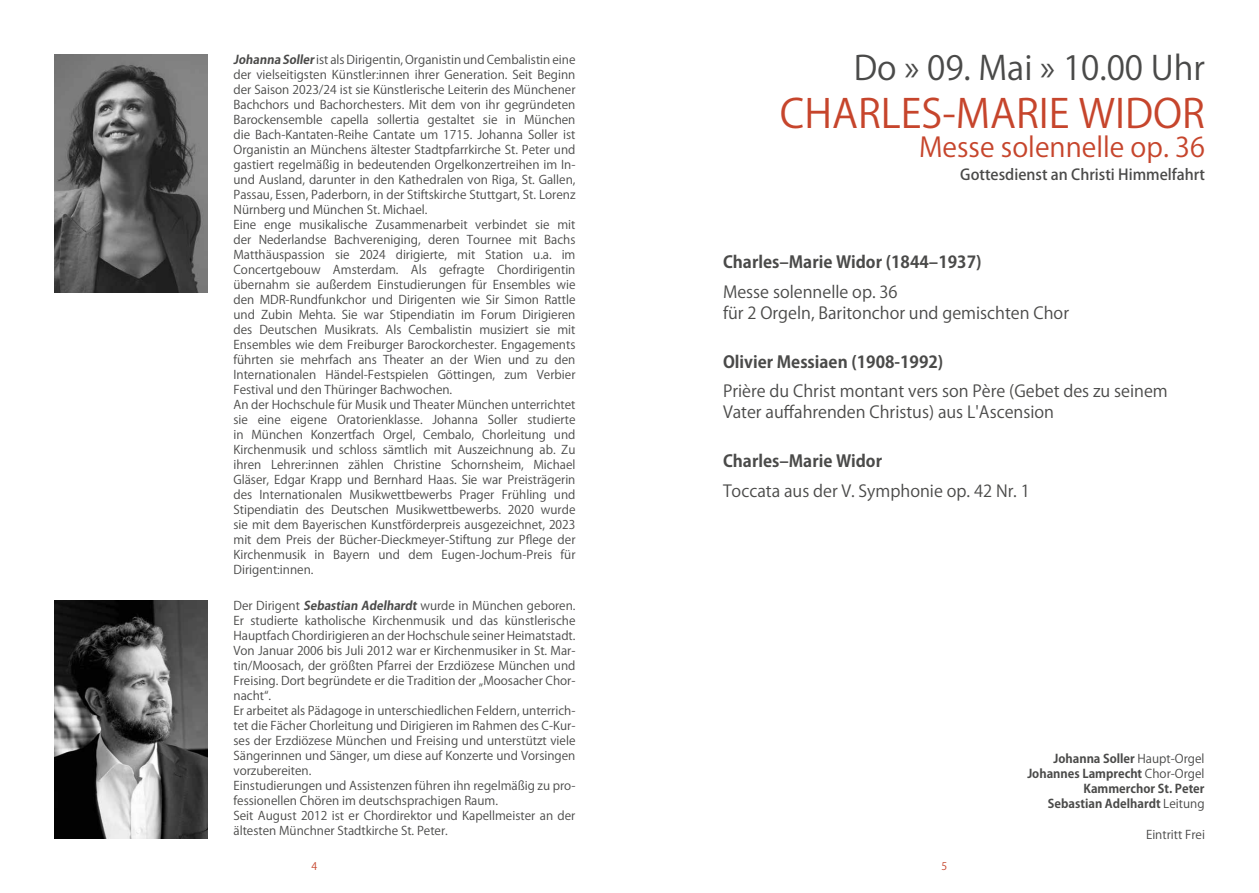
<style>
.page{position:relative;width:1259px;height:893px;background:#fff}
.page>*{position:absolute;margin:0;border:0;box-sizing:border-box;transform-origin:0 0}
.t1{font:39.45px "Koz Go Pro";color:#c6452c}
.t2{font:33px "Koz Go Pro";color:#4a4a49}
.t3{font:27px "Koz Go Pro";color:#c6452c}
.t4{font:16.5px/21px "Koz Go Pro";color:#4a4a49}
.t5{font:700 16.5px "Koz Go Pro";color:#4a4a49}
.t6{font:500 15px "Koz Go Pro";color:#4a4a49}
.t7{font:12px/15px "Koz Go Pro";color:#4a4a49}
.t8{font:700 12px/15px "Koz Go Pro";color:#4a4a49;text-align:right}
.t9{font:10.5px "Koz Go Pro";color:#c6452c}
.s1{font-weight:700}
.s2{font-weight:400}
</style>
<div class="page">
<img style="left:54px;top:601px;width:153px;height:238px">
<img style="left:54px;top:54px;width:153px;height:238px">
<p class="t7" style="left:233px;top:52px;width:343px"><span class="s1">Johanna Soller</span> ist als Dirigentin, Organistin und Cembalistin eine der vielseitigsten Künstler:innen ihrer Generation. Seit Beginn der Saison 2023/24 ist sie Künstlerische Leiterin des Münchener Bachchors und Bachorchesters. Mit dem von ihr gegründeten Barockensemble capella sollertia gestaltet sie in München die Bach-Kantaten-Reihe Cantate um 1715. Johanna Soller ist Organistin an Münchens ältester Stadtpfarrkirche St. Peter und gastiert regelmäßig in bedeutenden Orgelkonzertreihen im In&shy;und Ausland, darunter in den Kathedralen von Riga, St. Gallen, Passau, Essen, Paderborn, in der Stiftskirche Stuttgart, St. Lorenz Nürnberg und München St. Michael.<br>Eine enge musikalische Zusammenarbeit verbindet sie mit der Nederlandse Bachvereniging, deren Tournee mit Bachs Matthäuspassion sie 2024 dirigierte, mit Station u.a. im Concertgebouw Amsterdam. Als gefragte Chordirigentin übernahm sie außerdem Einstudierungen für Ensembles wie den MDR-Rundfunkchor und Dirigenten wie Sir Simon Rattle und Zubin Mehta. Sie war Stipendiatin im Forum Dirigieren des Deutschen Musikrats. Als Cembalistin musiziert sie mit Ensembles wie dem Freiburger Barockorchester. Engagements führten sie mehrfach ans Theater an der Wien und zu den Internationalen Händel-Festspielen Göttingen, zum Verbier Festival und den Thüringer Bachwochen.<br>An der Hochschule für Musik und Theater München unterrichtet sie eine eigene Oratorienklasse. Johanna Soller studierte in München Konzertfach Orgel, Cembalo, Chorleitung und Kirchenmusik und schloss sämtlich mit Auszeichnung ab. Zu ihren Lehrer:innen zählen Christine Schornsheim, Michael Gläser, Edgar Krapp und Bernhard Haas. Sie war Preisträgerin des Internationalen Musikwettbewerbs Prager Frühling und Stipendiatin des Deutschen Musikwettbewerbs. 2020 wurde sie mit dem Bayerischen Kunstförderpreis ausgezeichnet, 2023 mit dem Preis der Bücher-Dieckmeyer-Stiftung zur Pflege der Kirchenmusik in Bayern und dem Eugen-Jochum-Preis für Dirigent:innen.</p>
<h2 class="t2" style="left:853px;top:47px;width:353px">Do » 09. Mai » 10.00 Uhr</h2>
<h1 class="t1" style="left:780px;top:88px;width:426px">CHARLES-MARIE WIDOR</h1>
<h3 class="t3" style="left:919px;top:130px;width:287px">Messe solennelle op. 36</h3>
<p class="t6" style="left:960px;top:165px;width:246px">Gottesdienst an Christi Himmelfahrt</p>
<h3 class="t5" style="left:723px;top:252px;width:260px">Charles–Marie Widor (1844–1937)</h3>
<h3 class="t4" style="left:723px;top:282px;width:347px">Messe solennelle op. 36<br>für 2 Orgeln, Baritonchor und gemischten Chor</h3>
<h3 class="t5" style="left:723px;top:351px;width:222px">Olivier Messiaen (1908-1992)</h3>
<h3 class="t4" style="left:723px;top:381px;width:446px">Prière du Christ montant vers son Père (Gebet des zu seinem<br>Vater auffahrenden Christus) aus L'Ascension</h3>
<h3 class="t5" style="left:723px;top:451px;width:161px">Charles–Marie Widor</h3>
<h3 class="t4" style="left:723px;top:481px;width:308px">Toccata aus der V. Symphonie op. 42 Nr. 1</h3>
<p class="t7" style="left:233px;top:599px;width:343px">Der Dirigent <span class="s1">Sebastian Adelhardt</span> wurde in München geboren.<br>Er studierte katholische Kirchenmusik und das künstlerische Hauptfach Chordirigieren an der Hochschule seiner Heimatstadt.<br>Von Januar 2006 bis Juli 2012 war er Kirchenmusiker in St. Mar&shy;tin/Moosach, der größten Pfarrei der Erzdiözese München und Freising. Dort begründete er die Tradition der „Moosacher Chor&shy;nacht“.<br>Er arbeitet als Pädagoge in unterschiedlichen Feldern, unterrich&shy;tet die Fächer Chorleitung und Dirigieren im Rahmen des C-Kur&shy;ses der Erzdiözese München und Freising und unterstützt viele Sängerinnen und Sänger, um diese auf Konzerte und Vorsingen vorzubereiten.<br>Einstudierungen und Assistenzen führen ihn regelmäßig zu pro&shy;fessionellen Chören im deutschsprachigen Raum.<br>Seit August 2012 ist er Chordirektor und Kapellmeister an der ältesten Münchner Stadtkirche St. Peter.</p>
<p class="t9" style="left:311px;top:859px;width:7px">4</p>
<p class="t9" style="left:941px;top:859px;width:7px">5</p>
<p class="t8" style="left:1027px;top:752px;width:179px">Johanna Soller <span class="s2">Haupt-Orgel<br></span>Johannes Lamprecht <span class="s2">Chor-Orgel<br></span>Kammerchor St. Peter<br>Sebastian Adelhardt <span class="s2">Leitung</span></p>
<p class="t7" style="left:1146px;top:827px;width:60px">Eintritt Frei</p>
</div>
